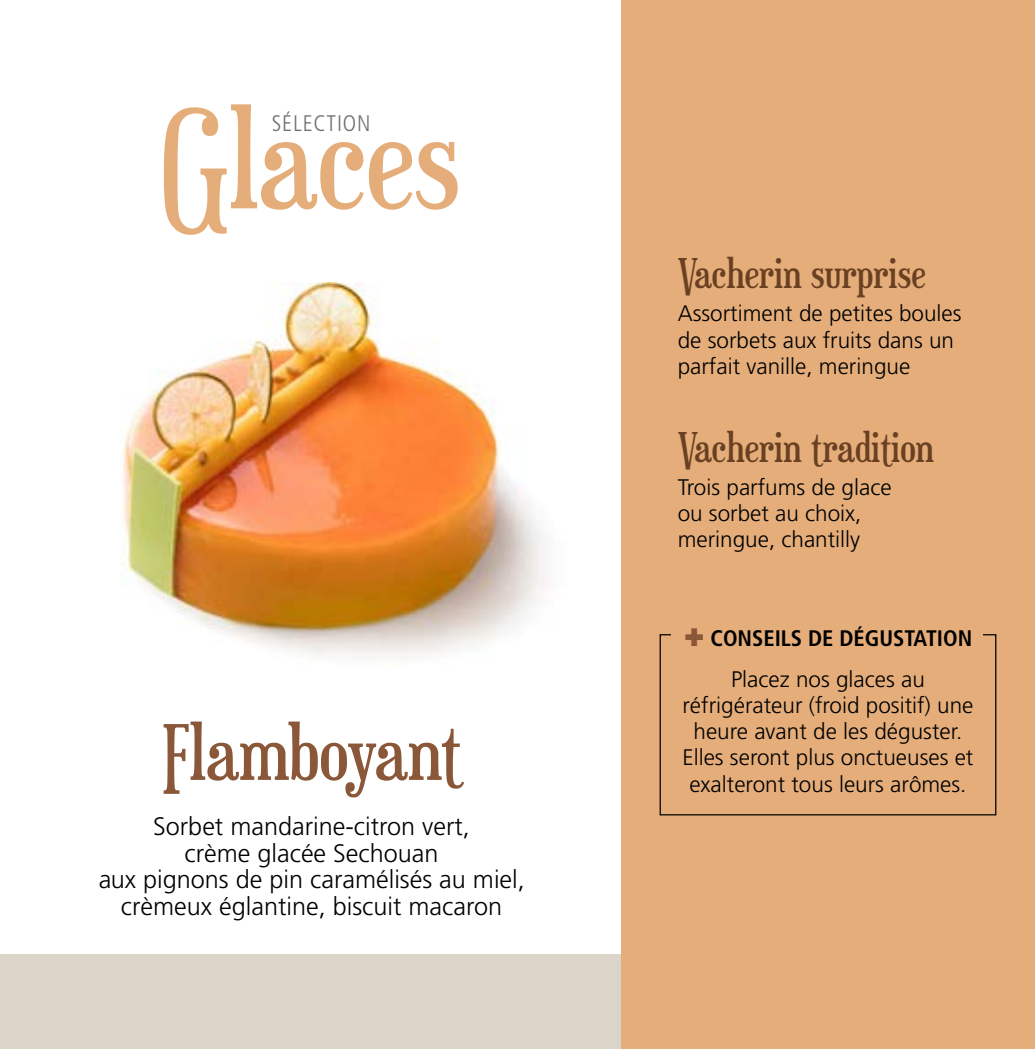
<style>
.page{position:relative;width:1035px;height:1049px;background:#fff}
.page>*{position:absolute;margin:0;border:0;box-sizing:border-box;transform-origin:0 0}
.t1{font:135px "Euphorigenic";color:#e4ad7a}
.t2{font:75.75px "Euphorigenic";color:#8b5739}
.t3{font:40px "Euphorigenic";color:#6a4023}
.t4{font:300 25.25px/26.5px "Frutiger";color:#000;text-align:center}
.t5{font:300 22.5px/26.2px "Frutiger";color:#000}
.t6{font:700 condensed 22.5px/40.5px "Frutiger";color:#000;text-align:center}
.t7{font:300 condensed 22.5px "Frutiger";letter-spacing:.04em;color:#706f6f}
.s1{font-weight:900;font-stretch:normal;font-size:35px;color:#8b5739}
.s2{font-weight:300;font-stretch:normal}
</style>
<div class="page">
<img style="left:122px;top:283px;width:424px;height:377px">
<div style="left:0;top:954px;width:621px;height:95px;background:#dbd4c8"></div>
<div style="left:621px;top:0;width:414px;height:1049px;background:#e4ad7a"></div>
<div style="left:659px;top:634px;width:337px;height:181px;border:1px solid #000"></div>
<div style="left:670px;top:628px;width:312px;height:33px;background:#e4ad7a"></div>
<h1 class="t1" style="left:160px;top:78px;width:301px">Glaces</h1>
<p class="t7" style="left:272px;top:110px;width:100px">SÉLECTION</p>
<h2 class="t2" style="left:162px;top:706px;width:300px">Flamboyant</h2>
<p class="t4" style="left:98px;top:813px;width:428px">Sorbet mandarine-citron vert,<br>crème glacée Sechouan<br>aux pignons de pin caramélisés au miel, crèmeux églantine, biscuit macaron</p>
<h3 class="t3" style="left:677px;top:249px;width:250px">Vacherin surprise</h3>
<p class="t5" style="left:677px;top:300px;width:285px">Assortiment de petites boules de sorbets aux fruits dans un parfait vanille, meringue</p>
<h3 class="t3" style="left:677px;top:423px;width:258px">Vacherin tradition</h3>
<p class="t5" style="left:677px;top:474px;width:215px">Trois parfums de glace ou sorbet au choix, meringue, chantilly</p>
<p class="t6" style="left:683px;top:618px;width:290px"><span class="s1">+</span> CONSEILS DE DÉGUSTATION<br><span class="s2">Placez nos glaces au</span></p>
<p class="t5" style="left:682px;top:692px;width:292px;text-align:center">réfrigérateur (froid positif) une heure avant de les déguster.<br>Elles seront plus onctueuses et</p>
<p class="t5" style="left:689px;top:771px;width:279px">exalteront tous leurs arômes.</p>
</div>
